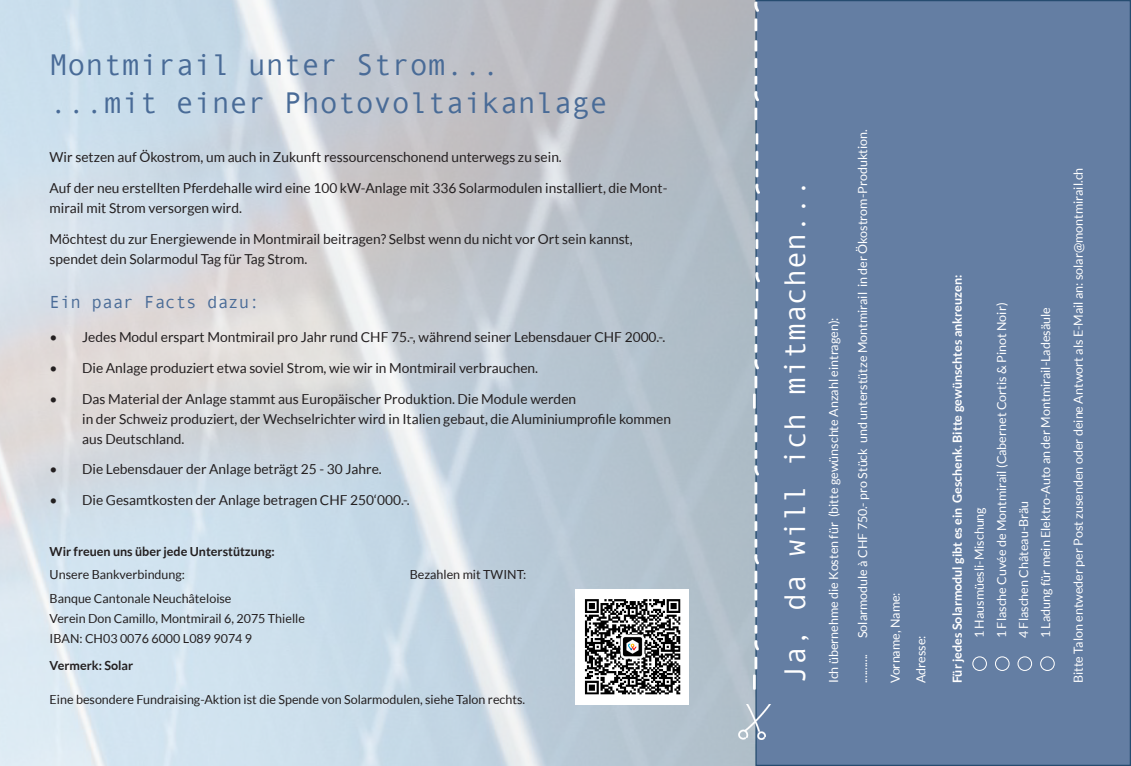
<style>
.page{position:relative;width:1131px;height:766px;background:#fff}
.page>*{position:absolute;margin:0;border:0;box-sizing:border-box;transform-origin:0 0}
.t1{font:30px "Andale Mono";color:#496b97}
.t2{font:30px "Andale Mono";color:#fff}
.t3{font:17.5px "Andale Mono";color:#496b97}
.t4{font:13.75px/20px "Lato";color:#231f20}
.t5{font:12.5px "Lato";color:#fff}
.t6{font:12.5px "Lato";color:#231f20}
.t7{font:700 12.5px "Lato";color:#fff}
.t8{font:700 12.5px "Lato";color:#231f20}
</style>
<div class="page">
<div style="left:756px;top:1px;width:374px;height:764px;background:#647ea3"></div>
<div style="left:972px;top:656px;width:14px;height:14px;border:1px solid #fff;border-radius:50%"></div>
<div style="left:1040px;top:656px;width:14px;height:14px;border:1px solid #fff;border-radius:50%"></div>
<div style="left:1017px;top:656px;width:14px;height:14px;border:1px solid #fff;border-radius:50%"></div>
<div style="left:994px;top:656px;width:15px;height:14px;border:1px solid #fff;border-radius:50%"></div>
<img style="left:738px;top:703px;width:33px;height:35px">
<img style="left:753px;top:589px;width:5px;height:100px">
<img style="left:753px;top:414px;width:5px;height:82px">
<img style="left:753px;top:503px;width:5px;height:80px">
<img style="left:754px;top:308px;width:4px;height:100px">
<img style="left:754px;top:133px;width:5px;height:82px">
<img style="left:754px;top:222px;width:5px;height:80px">
<img style="left:753px;top:41px;width:5px;height:81px">
<img style="left:753px;top:0;width:5px;height:32px">
<img style="left:584px;top:599px;width:97px;height:96px">
<p class="t1" style="left:50px;top:46px;width:452px">Montmirail unter Strom...</p>
<p class="t1" style="left:50px;top:83px;width:560px">...mit einer Photovoltaikanlage</p>
<p class="t4" style="left:50px;top:147px;width:513px">Wir setzen auf Ökostrom, um auch in Zukunft ressourcenschonend unterwegs zu sein.</p>
<p class="t4" style="left:50px;top:178px;width:619px">Auf der neu erstellten Pferdehalle wird eine 100 kW-Anlage mit 336 Solarmodulen installiert, die Mont&shy;mirail mit Strom versorgen wird.</p>
<p class="t4" style="left:50px;top:228px;width:584px">Möchtest du zur Energiewende in Montmirail beitragen? Selbst wenn du nicht vor Ort sein kannst,</p>
<p class="t4" style="left:50px;top:248px;width:259px">spendet dein Solarmodul Tag für Tag Strom.</p>
<p class="t3" style="left:50px;top:290px;width:212px">Ein paar Facts dazu:</p>
<p class="t4" style="left:50px;top:327px;width:617px">• Jedes Modul erspart Montmirail pro Jahr rund CHF 75.-, während seiner Lebensdauer CHF 2000.-.</p>
<p class="t4" style="left:50px;top:358px;width:490px">• Die Anlage produziert etwa soviel Strom, wie wir in Montmirail verbrauchen.</p>
<p class="t4" style="left:82px;top:388px;width:590px;text-indent:-32px">• Das Material der Anlage stammt aus Europäischer Produktion. Die Module werden<br>in der Schweiz produziert, der Wechselrichter wird in Italien gebaut, die Aluminiumprofile kommen aus Deutschland.</p>
<p class="t4" style="left:50px;top:459px;width:334px">• Die Lebensdauer der Anlage beträgt 25 - 30 Jahre.</p>
<p class="t4" style="left:50px;top:489px;width:361px">• Die Gesamtkosten der Anlage betragen CHF 250‘000.-.</p>
<p class="t8" style="left:50px;top:543px;width:227px">Wir freuen uns über jede Unterstützung:</p>
<p class="t6" style="left:50px;top:567px;width:137px">Unsere Bankverbindung:</p>
<p class="t6" style="left:410px;top:567px;width:118px">Bezahlen mit TWINT:</p>
<p class="t6" style="left:50px;top:591px;width:183px">Banque Cantonale Neuchâteloise</p>
<p class="t6" style="left:50px;top:611px;width:257px">Verein Don Camillo, Montmirail 6, 2075 Thielle</p>
<p class="t6" style="left:50px;top:631px;width:204px">IBAN: CH03 0076 6000 L089 9074 9</p>
<p class="t8" style="left:50px;top:658px;width:85px">Vermerk: Solar</p>
<p class="t6" style="left:50px;top:692px;width:477px">Eine besondere Fundraising-Aktion ist die Spende von Solarmodulen, siehe Talon rechts.</p>
<p class="t2" style="left:775px;top:683px;width:506px;rotate:-90deg">Ja, da will ich mitmachen...</p>
<p class="t5" style="left:826px;top:683px;width:367px;rotate:-90deg">Ich übernehme die Kosten für (bitte gewünschte Anzahl eintragen):</p>
<p class="t5" style="left:855px;top:638px;width:510px;rotate:-90deg">Solarmodule à CHF 750.- pro Stück und unterstütze Montmirail in der Ökostrom-Produktion.</p>
<p class="t5" style="left:855px;top:683px;width:31px;rotate:-90deg">...........</p>
<p class="t5" style="left:888px;top:683px;width:92px;rotate:-90deg">Vorname, Name:</p>
<p class="t5" style="left:914px;top:683px;width:49px;rotate:-90deg">Adresse:</p>
<p class="t7" style="left:950px;top:683px;width:410px;rotate:-90deg">Für jedes Solarmodul gibt es ein Geschenk. Bitte gewünschtes ankreuzen:</p>
<p class="t5" style="left:972px;top:638px;width:132px;rotate:-90deg">1 Hausmüesli-Mischung</p>
<p class="t5" style="left:994px;top:638px;width:337px;rotate:-90deg">1 Flasche Cuvée de Montmirail (Cabernet Cortis &amp; Pinot Noir)</p>
<p class="t5" style="left:1016px;top:638px;width:139px;rotate:-90deg">4 Flaschen Château-Bräu</p>
<p class="t5" style="left:1038px;top:638px;width:332px;rotate:-90deg">1 Ladung für mein Elektro-Auto an der Montmirail-Ladesäule</p>
<p class="t5" style="left:1071px;top:683px;width:517px;rotate:-90deg">Bitte Talon entweder per Post zusenden oder deine Antwort als E-Mail an: solar@montmirail.ch</p>
</div>
